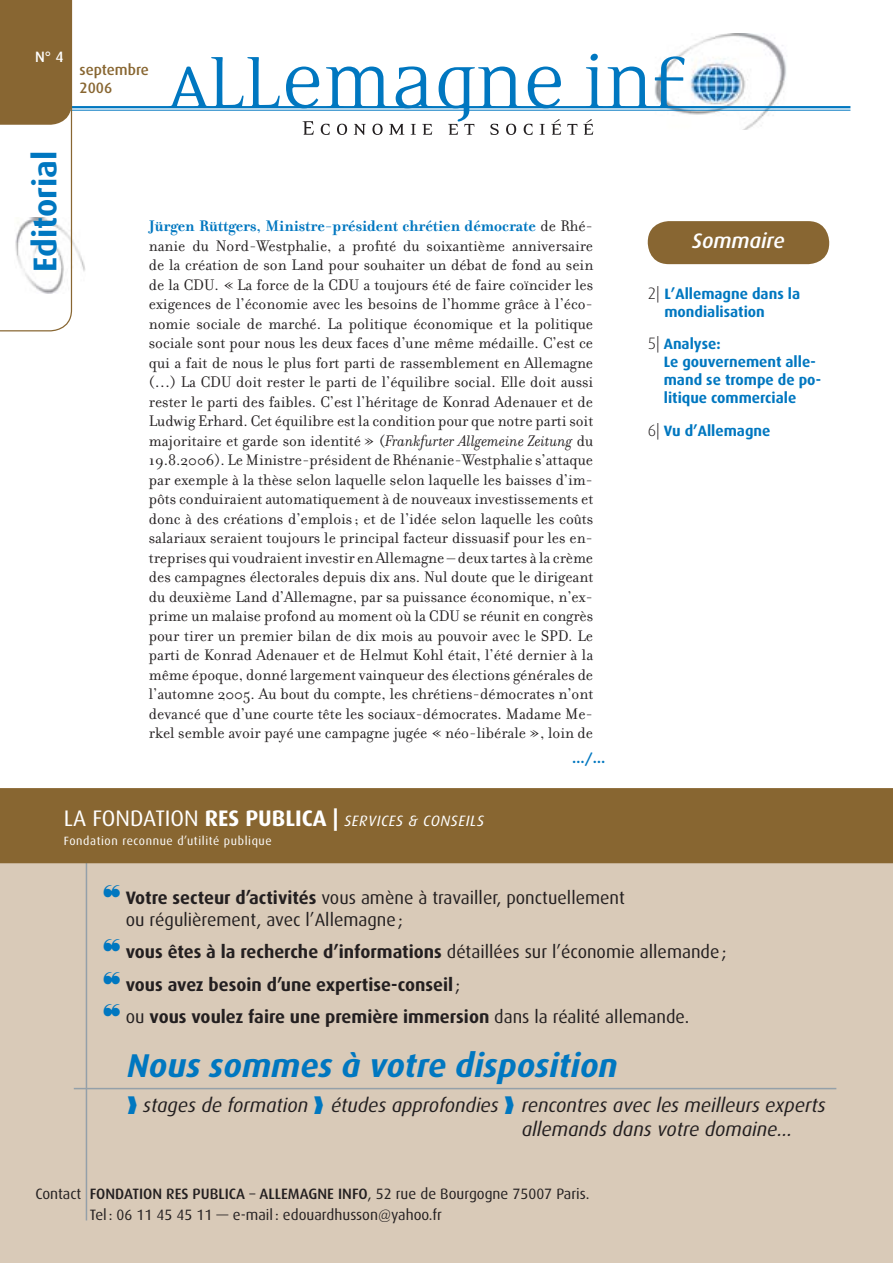
<style>
.page{position:relative;width:893px;height:1263px;background:#fff}
.page>*{position:absolute;margin:0;border:0;box-sizing:border-box;transform-origin:0 0}
.t1{font:italic 700 33px "Dax";color:#0077c0}
.t2{font:700 33px "Dax";color:#0077c0}
.t3{font:italic 500 21px "Dax";color:#fff}
.t4{font:italic 19.5px/23.4px "Dax";color:#231f20}
.t5{font:700 18px/32.4px "Dax";color:#231f20}
.t6{font:18px/21.6px "Dax";color:#231f20}
.t7{font:16.5px/19.5px "Filosofia";color:#231f20;text-align:justify}
.t8{font:15px/21px "Dax";color:#231f20}
.t9{font:700 15px/18px "Dax";color:#0077c0}
.t10{font:italic 15px "Dax";letter-spacing:.04em;color:#fff}
.t11{font:500 15px/18px "Dax";color:#886631}
.t12{font:500 15px "Dax";color:#fff}
.t13{font:700 13.5px "Dax";color:#0077c0}
.t14{font:12px "Dax";letter-spacing:.05em;color:#fff}
.s1{font-weight:700;color:#0077c0}
.s2{font-style:italic}
.s3{font-style:normal;font-size:22.5px}
.s4{font-weight:700;font-style:normal;font-size:22.5px}
.s5{font-weight:300;font-size:16.5px;color:#231f20}
.s6{color:#0077c0}
.s7{font-weight:700}
.s8{font-weight:400}
.s9{font-weight:500}
</style>
<div class="page">
<div style="left:648px;top:221px;width:181px;height:43px;background:#886632;border-radius:21px"></div>
<div style="left:0;top:863px;width:893px;height:400px;background:#d9cab8"></div>
<img style="left:680px;top:33px;width:117px;height:97px">
<img style="left:72px;top:217px;width:13px;height:77px">
<hr style="left:43px;top:106px;width:807px;height:2px;background:#0077c0">
<hr style="left:43px;top:110px;width:807px;height:1px;background:#0077c0">
<svg style="left:0;top:0;width:72px;height:331px"></svg>
<hr style="left:86px;top:846px;width:1px;height:374px;background:#94a0a9">
<div style="left:0;top:788px;width:893px;height:75px;background:#886631"></div>
<hr style="left:74px;top:1088px;width:762px;height:1px;background:#94a0a9">
<svg style="left:168px;top:54px;width:517px;height:81px"></svg>
<p class="t12" style="left:35px;top:50px;width:30px">N° 4</p>
<p class="t11" style="left:80px;top:62px;width:71px">septembre<br>2006</p>
<h1 class="t2" style="left:31px;top:272px;width:123px;rotate:-90deg">Editorial</h1>
<p class="t7" style="left:149px;top:218px;width:446px"><span class="s1">Jürgen Rüttgers, Ministre-président chrétien démocrate</span> de Rhé&shy;nanie du Nord-Westphalie, a profité du soixantième anniversaire de la création de son Land pour souhaiter un débat de fond au sein de la CDU. « La force de la CDU a toujours été de faire coïncider les exigences de l’économie avec les besoins de l’homme grâce à l’éco&shy;nomie sociale de marché. La politique économique et la politique sociale sont pour nous les deux faces d’une même médaille. C’est ce qui a fait de nous le plus fort parti de rassemblement en Allemagne (…) La CDU doit rester le parti de l’équilibre social. Elle doit aussi rester le parti des faibles. C’est l’héritage de Konrad Adenauer et de Ludwig Erhard. Cet équilibre est la condition pour que notre parti soit majoritaire et garde son identité » (<span class="s2">Frankfurter Allgemeine Zeitung</span> du 19.8.2006). Le Ministre-président de Rhénanie-Westphalie s’attaque par exemple à la thèse selon laquelle selon laquelle les baisses d’im&shy;pôts conduiraient automatiquement à de nouveaux investissements et donc à des créations d’emplois ; et de l’idée selon laquelle les coûts salariaux seraient toujours le principal facteur dissuasif pour les en&shy;treprises qui voudraient investir en Allemagne – deux tartes à la crème des campagnes électorales depuis dix ans. Nul doute que le dirigeant du deuxième Land d’Allemagne, par sa puissance économique, n’ex&shy;prime un malaise profond au moment où la CDU se réunit en congrès pour tirer un premier bilan de dix mois au pouvoir avec le SPD. Le parti de Konrad Adenauer et de Helmut Kohl était, l’été dernier à la même époque, donné largement vainqueur des élections générales de l’automne 2005. Au bout du compte, les chrétiens-démocrates n’ont devancé que d’une courte tête les sociaux-démocrates. Madame Me&shy;rkel semble avoir payé une campagne jugée « néo-libérale », loin de</p>
<p class="t13" style="left:572px;top:752px;width:34px">…/…</p>
<p class="t10" style="left:64px;top:815px;width:422px"><span class="s3">LA FONDATION</span> <span class="s4">RES PUBLICA |</span> SERVICES &amp; CONSEILS</p>
<p class="t14" style="left:64px;top:836px;width:209px">Fondation reconnue d’utilité publique</p>
<p class="t3" style="left:692px;top:231px;width:94px">Sommaire</p>
<p class="t9" style="left:664px;top:286px;width:137px;text-indent:-17px"><span class="s5">2|</span> L’Allemagne dans la mondialisation</p>
<p class="t9" style="left:664px;top:336px;width:159px;text-indent:-16px"><span class="s5">5|</span> Analyse:<br>Le gouvernement alle&shy;mand se trompe de po&shy;litique commerciale</p>
<p class="t9" style="left:648px;top:423px;width:124px"><span class="s5">6|</span> Vu d’Allemagne</p>
<p class="t6" style="left:126px;top:888px;width:501px;text-indent:-23px"><span class="s6">❝</span> <span class="s7">Votre secteur d’activités</span> vous amène à travailler, ponctuellement ou régulièrement, avec l’Allemagne ;</p>
<p class="t5" style="left:103px;top:937px;width:625px"><span class="s6">❝</span> vous êtes à la recherche d’informations <span class="s8">détaillées sur l’économie allemande ; </span><span class="s6">❝</span> vous avez besoin d’une expertise-conseil <span class="s8">;<br></span><span class="s6">❝</span> <span class="s8">ou</span> vous voulez faire une première immersion <span class="s8">dans la réalité allemande.</span></p>
<h1 class="t1" style="left:127px;top:1051px;width:492px">Nous sommes à votre disposition</h1>
<p class="t4" style="left:522px;top:1095px;width:305px;text-indent:-394px"><span class="s6">❱</span> stages de formation <span class="s6">❱</span> études approfondies <span class="s6">❱</span> rencontres avec les meilleurs experts allemands dans votre domaine…</p>
<p class="t8" style="left:90px;top:1185px;width:501px;text-indent:-54px">Contact <span class="s9">FONDATION RES PUBLICA</span> – <span class="s9">ALLEMAGNE INFO</span>, 52 rue de Bourgogne 75007 Paris.<br>Tel : 06 11 45 45 11 — e-mail : edouardhusson@yahoo.fr</p>
</div>
